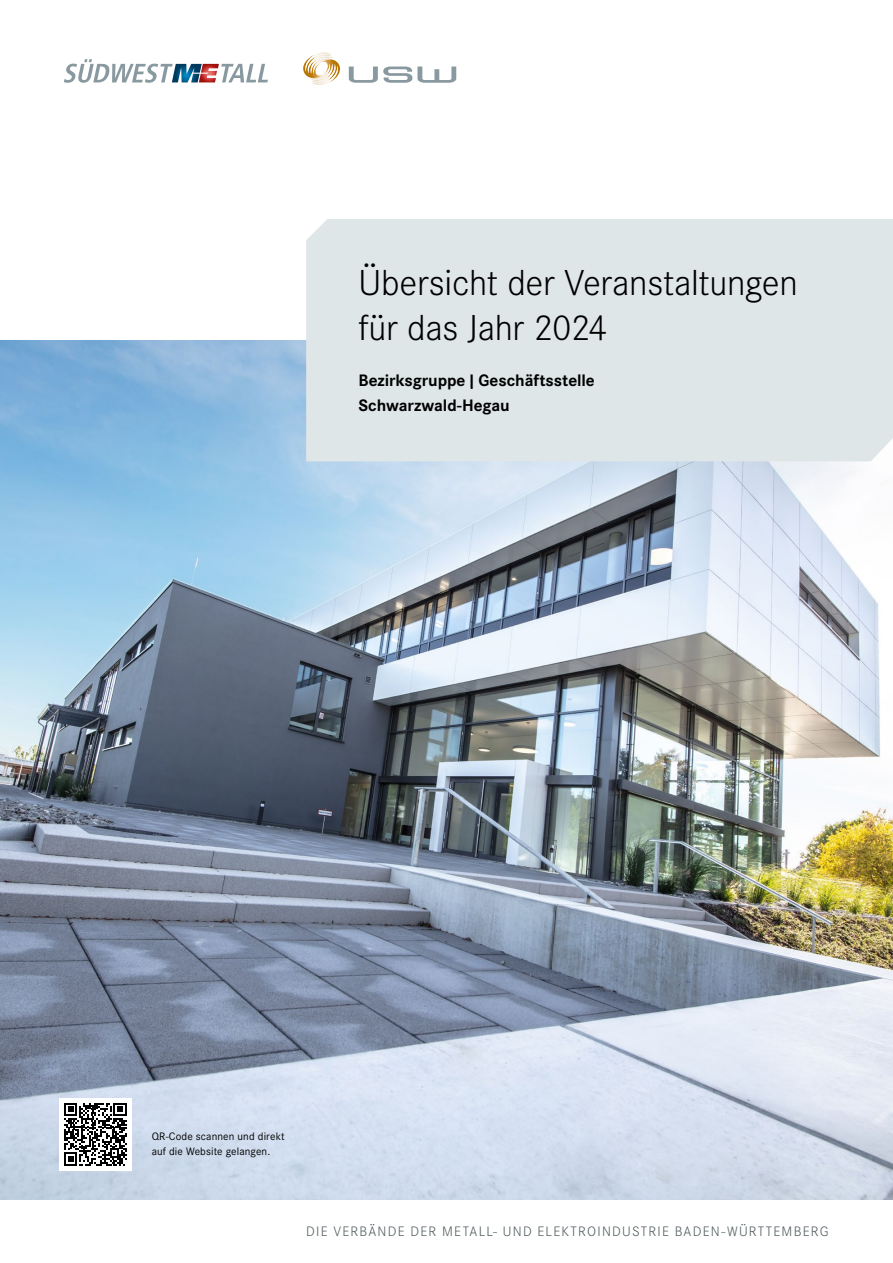
<style>
.page{position:relative;width:893px;height:1263px;background:#fff}
.page>*{position:absolute;margin:0;border:0;box-sizing:border-box;transform-origin:0 0}
.t1{font:300 37.5px/45px "Corporate S";letter-spacing:-.01em;color:#000}
.t2{font:700 17.25px/24.8px "Corporate S";letter-spacing:-.005em;color:#000}
.t3{font:300 14.25px "Corporate S";letter-spacing:.085em;color:#515c5f}
.t4{font:11.25px/15px "Corporate S";letter-spacing:.01em;color:#000}
</style>
<div class="page">
<img style="left:0;top:340px;width:893px;height:859px">
<div style="left:306px;top:219px;width:587px;height:242px;background:#dfe6e8"></div>
<svg style="left:64px;top:59px;width:204px;height:24px"></svg>
<svg style="left:303px;top:52px;width:153px;height:33px"></svg>
<div style="left:59px;top:1098px;width:73px;height:72px;background:#fff"></div>
<svg style="left:64px;top:1103px;width:63px;height:62px"></svg>
<h1 class="t1" style="left:358px;top:259px;width:441px">Übersicht der Veranstaltungen für das Jahr 2024</h1>
<p class="t2" style="left:358px;top:367px;width:238px">Bezirksgruppe | Geschäftsstelle<br>Schwarzwald-Hegau</p>
<p class="t4" style="left:152px;top:1128px;width:134px">QR-Code scannen und direkt auf die Website gelangen.</p>
<p class="t3" style="left:306px;top:1222px;width:524px">DIE VERBÄNDE DER METALL- UND ELEKTROINDUSTRIE BADEN-WÜRTTEMBERG</p>
</div>
